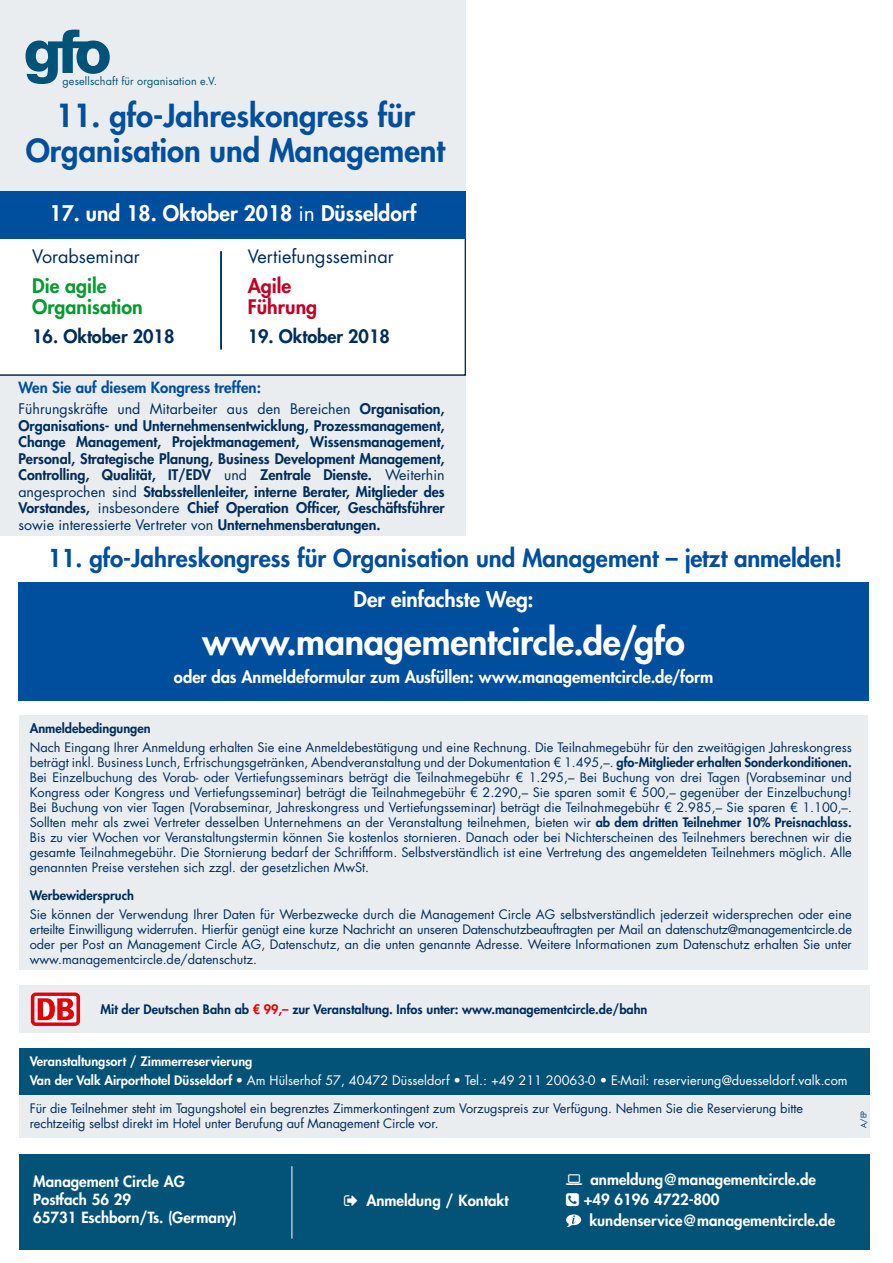
<style>
.page{position:relative;width:893px;height:1263px;background:#fff}
.page>*{position:absolute;margin:0;border:0;box-sizing:border-box;transform-origin:0 0}
.t1{font:800 36px "Futura Std";letter-spacing:-.005em;color:#fff}
.t2{font:800 30.9px/34.8px "Futura Std";color:#004e9e;text-align:center}
.t3{font:800 24px "Futura Std";color:#004e9e}
.t4{font:800 21px "Futura Std";color:#fff}
.t5{font:800 19.5px/21px "Futura Std";color:#069a31}
.t6{font:800 19.5px/21px "Futura Std";color:#c10024}
.t7{font:18px "Futura Std";color:#002d5c}
.t8{font:800 18px "Futura Std";color:#002d5c}
.t9{font:800 16.5px "Futura Std";color:#fff}
.t10{font:800 15px/18px "Futura Std";color:#fff}
.t11{font:800 15px "Futura Std";color:#004e9e}
.t12{font:800 14.25px/16.5px "Futura Std";color:#002d5c;text-align:justify}
.t13{font:12.75px/15px "Futura Std";letter-spacing:-.01em;color:#002d5c;text-align:justify}
.t14{font:12.75px/19.2px "Futura Std";color:#fff}
.t15{font:800 12.75px "Futura Std";color:#002d5c}
.t16{font:10.8px "Futura Std";letter-spacing:.015em;color:#035379}
.t17{font:7.5px "Futura Std";color:#002d5c}
.s1{font-weight:400}
.s2{font-weight:800}
.s3{color:#e3000b}
</style>
<div class="page">
<div style="left:0;top:0;width:493px;height:234px;background:#e9edef"></div>
<div style="left:0;top:375px;width:474px;height:161px;background:#e9edef"></div>
<svg style="left:0;top:239px;width:466px;height:137px"></svg>
<div style="left:466px;top:0;width:427px;height:535px;background:#fff"></div>
<div style="left:19px;top:715px;width:849px;height:255px;background:#e9edef"></div>
<div style="left:19px;top:985px;width:851px;height:48px;background:#e9edef"></div>
<svg style="left:31px;top:992px;width:49px;height:34px"></svg>
<svg style="left:34px;top:996px;width:42px;height:26px"></svg>
<svg style="left:38px;top:998px;width:36px;height:22px"></svg>
<hr style="left:220px;top:252px;width:2px;height:98px;background:#002d5c">
<div style="left:19px;top:1048px;width:851px;height:90px;background:#e9edef"></div>
<div style="left:19px;top:1048px;width:851px;height:47px;background:#035379"></div>
<div style="left:19px;top:1154px;width:851px;height:96px;background:#035379"></div>
<svg style="left:566px;top:1214px;width:15px;height:13px"></svg>
<hr style="left:292px;top:1166px;width:1px;height:72px;background:#fff">
<div style="left:18px;top:582px;width:851px;height:118px;background:#004e9e"></div>
<svg style="left:26px;top:30px;width:84px;height:54px"></svg>
<div style="left:0;top:191px;width:466px;height:48px;background:#004e9e"></div>
<hr style="left:220px;top:251px;width:2px;height:98px;background:#002d5c">
<p class="t16" style="left:62px;top:74px;width:156px">gesellschaft für organisation e.V.</p>
<h2 class="t2" style="left:26px;top:98px;width:421px">11. gfo-Jahreskongress für<br>Organisation und Management</h2>
<h3 class="t4" style="left:50px;top:200px;width:368px">17. und 18. Oktober 2018 <span class="s1">in</span> Düsseldorf</h3>
<h3 class="t7" style="left:32px;top:245px;width:109px">Vorabseminar</h3>
<h3 class="t5" style="left:32px;top:275px;width:112px">Die agile<br>Organisation</h3>
<h3 class="t8" style="left:32px;top:325px;width:144px">16. Oktober 2018</h3>
<h3 class="t7" style="left:248px;top:245px;width:148px">Vertiefungsseminar</h3>
<h3 class="t6" style="left:248px;top:275px;width:71px">Agile<br>Führung</h3>
<h3 class="t8" style="left:248px;top:325px;width:144px">19. Oktober 2018</h3>
<p class="t11" style="left:18px;top:378px;width:244px">Wen Sie auf diesem Kongress treffen:</p>
<p class="t12" style="left:18px;top:401px;width:428px"><span class="s1">Führungskräfte und Mitarbeiter aus den Bereichen</span> Organisation, Organisations- und Unternehmensentwicklung, Prozessmanagement, Change Management, Projektmanagement, Wissensmanagement, Personal, Strategische Planung, Business Development Management, Controlling, Qualität, IT/EDV <span class="s1">und</span> Zentrale Dienste. <span class="s1">Weiterhin angesprochen sind</span> Stabsstellenleiter, interne Berater, Mitglieder des Vorstandes, <span class="s1">insbesondere</span> Chief Operation Officer, Geschäftsführer <span class="s1">sowie interessierte Vertreter von</span> Unternehmensberatungen.</p>
<h3 class="t3" style="left:48px;top:543px;width:796px">11. gfo-Jahreskongress für Organisation und Management – jetzt anmelden!</h3>
<h3 class="t4" style="left:354px;top:586px;width:182px">Der einfachste Weg:</h3>
<h1 class="t1" style="left:202px;top:619px;width:484px">www.managementcircle.de/gfo</h1>
<p class="t9" style="left:174px;top:666px;width:541px">oder das Anmeldeformular zum Ausfüllen: www.managementcircle.de/form</p>
<p class="t15" style="left:30px;top:720px;width:122px">Anmeldebedingungen</p>
<p class="t13" style="left:30px;top:740px;width:824px">Nach Eingang Ihrer Anmeldung erhalten Sie eine Anmeldebestätigung und eine Rechnung. Die Teilnahmegebühr für den zweitägigen Jahreskongress beträgt inkl. Business Lunch, Erfrischungsgetränken, Abendveranstaltung und der Dokumentation € 1.495,–. <span class="s2">gfo-Mitglieder erhalten Sonderkonditionen.<br></span>Bei Einzelbuchung des Vorab- oder Vertiefungsseminars beträgt die Teilnahmegebühr € 1.295,– Bei Buchung von drei Tagen (Vorabseminar und Kongress oder Kongress und Vertiefungsseminar) beträgt die Teilnahmegebühr € 2.290,– Sie sparen somit € 500,– gegenüber der Einzelbuchung!<br>Bei Buchung von vier Tagen (Vorabseminar, Jahreskongress und Vertiefungsseminar) beträgt die Teilnahmegebühr € 2.985,– Sie sparen € 1.100,–.<br>Sollten mehr als zwei Vertreter desselben Unternehmens an der Veranstaltung teilnehmen, bieten wir <span class="s2">ab dem dritten Teilnehmer 10% Preisnachlass.<br></span>Bis zu vier Wochen vor Veranstaltungstermin können Sie kostenlos stornieren. Danach oder bei Nichterscheinen des Teilnehmers berechnen wir die gesamte Teilnahmegebühr. Die Stornierung bedarf der Schriftform. Selbstverständlich ist eine Vertretung des angemeldeten Teilnehmers möglich. Alle genannten Preise verstehen sich zzgl. der gesetzlichen MwSt.</p>
<p class="t15" style="left:30px;top:887px;width:106px">Werbewiderspruch</p>
<p class="t13" style="left:30px;top:907px;width:824px">Sie können der Verwendung Ihrer Daten für Werbezwecke durch die Management Circle AG selbstverständlich jederzeit widersprechen oder eine erteilte Einwilligung widerrufen. Hierfür genügt eine kurze Nachricht an unseren Datenschutzbeauftragten per Mail an datenschutz@managementcircle.de oder per Post an Management Circle AG, Datenschutz, an die unten genannte Adresse. Weitere Informationen zum Datenschutz erhalten Sie unter www.managementcircle.de/datenschutz.</p>
<p class="t15" style="left:101px;top:1002px;width:548px">Mit der Deutschen Bahn ab <span class="s3">€ 99,–</span> zur Veranstaltung. Infos unter: www.managementcircle.de/bahn</p>
<p class="t14" style="left:30px;top:1051px;width:819px"><span class="s2">Veranstaltungsort / Zimmerreservierung<br>Van der Valk Airporthotel Düsseldorf •</span> Am Hülserhof 57, 40472 Düsseldorf • Tel.: +49 211 20063-0 • E-Mail: reservierung@duesseldorf.valk.com</p>
<p class="t13" style="left:30px;top:1101px;width:775px">Für die Teilnehmer steht im Tagungshotel ein begrenztes Zimmerkontingent zum Vorzugspreis zur Verfügung. Nehmen Sie die Reservierung bitte rechtzeitig selbst direkt im Hotel unter Berufung auf Management Circle vor.</p>
<p class="t17" style="left:859px;top:1128px;width:19px;rotate:-90deg">A/EP</p>
<p class="t10" style="left:33px;top:1172px;width:205px">Management Circle AG<br>Postfach 56 29<br>65731 Eschborn/Ts. (Germany)</p>
<p class="t10" style="left:590px;top:1171px;width:227px">anmeldung@managementcircle.de</p>
<p class="t10" style="left:584px;top:1191px;width:137px">+49 6196 4722-800</p>
<p class="t10" style="left:589px;top:1211px;width:247px">kundenservice@managementcircle.de</p>
<p class="t10" style="left:366px;top:1192px;width:144px">Anmeldung / Kontakt</p>
</div>
